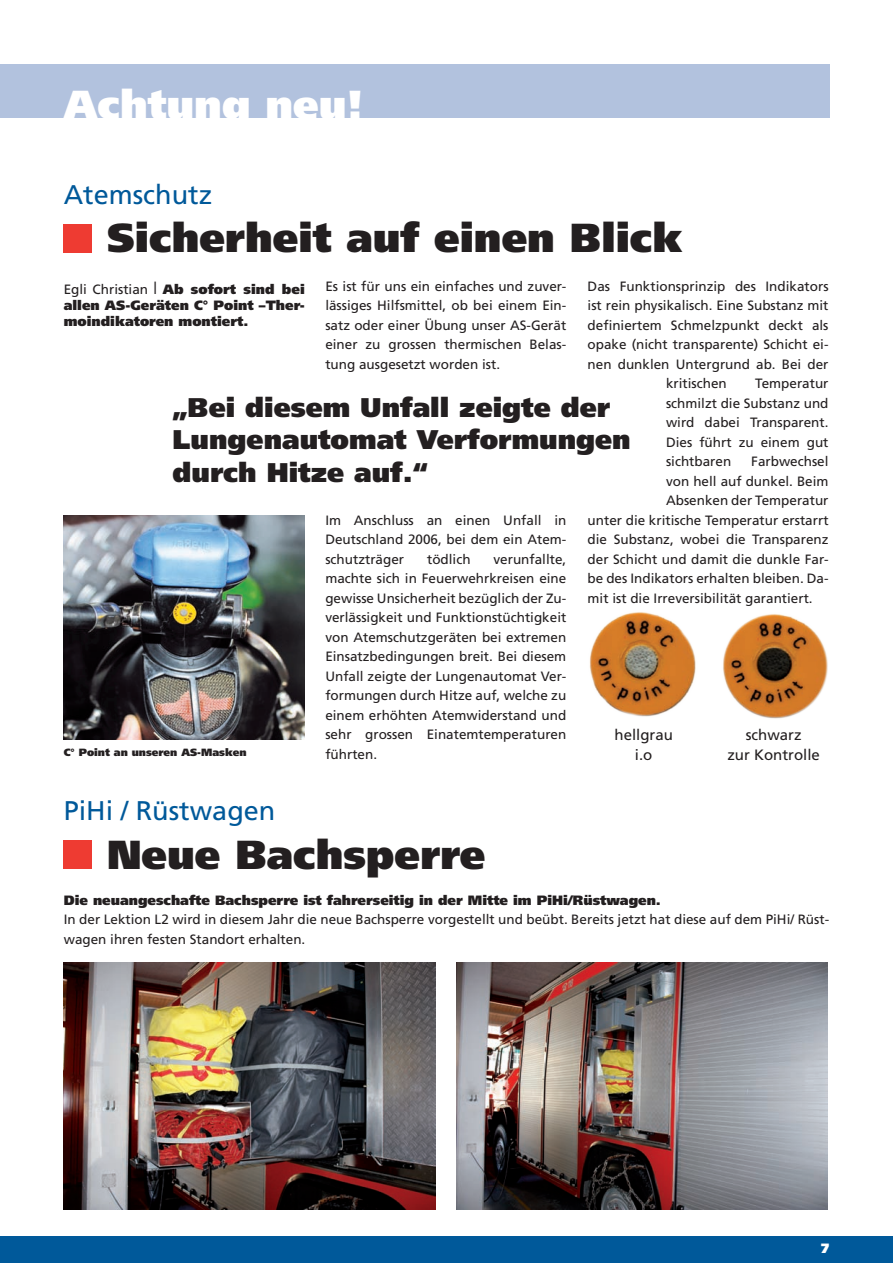
<style>
.page{position:relative;width:893px;height:1263px;background:#fff}
.page>*{position:absolute;margin:0;border:0;box-sizing:border-box;transform-origin:0 0}
.t1{font:900 40.5px "Frutiger";color:#231f20}
.t2{font:900 40.5px "Frutiger";color:#fff}
.t3{font:900 27px/32.4px "Frutiger";color:#231f20}
.t4{font:27px "Frutiger";color:#00599a}
.t5{font:15px/19.5px "Frutiger";color:#231f20;text-align:center}
.t6{font:13.5px/19.5px "Frutiger";color:#231f20;text-align:justify}
.t7{font:900 13.5px/16.2px "Frutiger";color:#231f20;text-align:justify}
.t8{font:900 13.5px "Frutiger";color:#fff}
.t9{font:900 10.5px "Frutiger";color:#231f20}
.s1{font-weight:400}
.s2{font-family:"Times";font-weight:400;font-size:18px}
</style>
<div class="page">
<div style="left:0;top:1236px;width:893px;height:27px;background:#00599a"></div>
<img style="left:589px;top:612px;width:107px;height:105px">
<img style="left:723px;top:614px;width:105px;height:105px">
<img style="left:64px;top:516px;width:241px;height:223px">
<div style="left:64px;top:224px;width:28px;height:28px;background:#ee3b32"></div>
<div style="left:0;top:64px;width:829px;height:53px;background:#b2c2de"></div>
<img style="left:456px;top:962px;width:372px;height:248px">
<img style="left:64px;top:962px;width:371px;height:248px">
<div style="left:64px;top:841px;width:28px;height:28px;background:#ee3b32"></div>
<h1 class="t2" style="left:64px;top:80px;width:301px">Achtung neu!</h1>
<h2 class="t4" style="left:64px;top:178px;width:150px">Atemschutz</h2>
<h1 class="t1" style="left:107px;top:213px;width:577px">Sicherheit auf einen Blick</h1>
<p class="t6" style="left:325px;top:276px;width:242px">Es ist für uns ein einfaches und zuver&shy;lässiges Hilfsmittel, ob bei einem Ein&shy;satz oder einer Übung unser AS-Gerät einer zu grossen thermischen Belas&shy;tung ausgesetzt worden ist.</p>
<p class="t6" style="left:588px;top:276px;width:242px">Das Funktionsprinzip des Indikators</p>
<p class="t6" style="left:588px;top:296px;width:242px">ist rein physikalisch. Eine Substanz mit</p>
<p class="t6" style="left:588px;top:315px;width:242px">definiertem Schmelzpunkt deckt als</p>
<p class="t6" style="left:588px;top:335px;width:242px">opake (nicht transparente) Schicht ei-</p>
<p class="t6" style="left:588px;top:354px;width:242px">nen dunklen Untergrund ab. Bei der</p>
<p class="t6" style="left:666px;top:374px;width:62px">kritischen</p>
<p class="t7" style="left:64px;top:281px;width:242px"><span class="s1">Egli Christian</span> <span class="s2">|</span> Ab sofort sind bei allen AS-Geräten C° Point –Ther&shy;moindikatoren montiert.</p>
<p class="t6" style="left:666px;top:374px;width:164px;text-indent:89px">Temperatur schmilzt die Substanz und wird dabei Transparent.<br>Dies führt zu einem gut sichtbaren</p>
<h2 class="t3" style="left:173px;top:391px;width:460px">„Bei diesem Unfall zeigte der<br>Lungenautomat Verformungen durch Hitze auf.“</h2>
<p class="t6" style="left:751px;top:452px;width:79px">Farbwechsel</p>
<p class="t6" style="left:666px;top:471px;width:164px">von hell auf dunkel. Beim</p>
<p class="t6" style="left:666px;top:491px;width:164px">Absenken der Temperatur</p>
<p class="t6" style="left:588px;top:510px;width:242px">unter die kritische Temperatur erstarrt</p>
<p class="t6" style="left:588px;top:530px;width:242px">die Substanz, wobei die Transparenz</p>
<p class="t6" style="left:588px;top:549px;width:242px">der Schicht und damit die dunkle Far-</p>
<p class="t6" style="left:588px;top:569px;width:242px">be des Indikators erhalten bleiben. Da-</p>
<p class="t6" style="left:588px;top:588px;width:227px">mit ist die Irreversibilität garantiert.</p>
<p class="t6" style="left:325px;top:510px;width:242px">Im Anschluss an einen Unfall in Deutschland 2006, bei dem ein Atem&shy;schutzträger</p>
<p class="t6" style="left:325px;top:549px;width:242px;text-indent:168px">verunfallte, machte sich in Feuerwehrkreisen eine gewisse Unsicherheit bezüglich der Zu&shy;verlässigkeit und Funktionstüchtigkeit von Atemschutzgeräten bei extremen Einsatzbedingungen breit. Bei diesem Unfall zeigte der Lungenautomat Ver&shy;formungen durch Hitze auf, welche zu einem erhöhten Atemwiderstand und sehr grossen Einatemtemperaturen führten.</p>
<p class="t6" style="left:427px;top:549px;width:45px">tödlich</p>
<p class="t5" style="left:614px;top:725px;width:60px">hellgrau i.o</p>
<p class="t5" style="left:727px;top:725px;width:94px">schwarz<br>zur Kontrolle</p>
<p class="t9" style="left:64px;top:746px;width:184px">C° Point an unseren AS-Masken</p>
<h2 class="t4" style="left:64px;top:795px;width:213px">PiHi / Rüstwagen</h2>
<h1 class="t1" style="left:107px;top:830px;width:380px">Neue Bachsperre</h1>
<p class="t7" style="left:64px;top:892px;width:599px">Die neuangeschafte Bachsperre ist fahrerseitig in der Mitte im PiHi/Rüstwagen.</p>
<p class="t6" style="left:64px;top:910px;width:767px">In der Lektion L2 wird in diesem Jahr die neue Bachsperre vorgestellt und beübt. Bereits jetzt hat diese auf dem PiHi/ Rüst&shy;wagen ihren festen Standort erhalten.</p>
<p class="t8" style="left:821px;top:1240px;width:9px">7</p>
</div>
